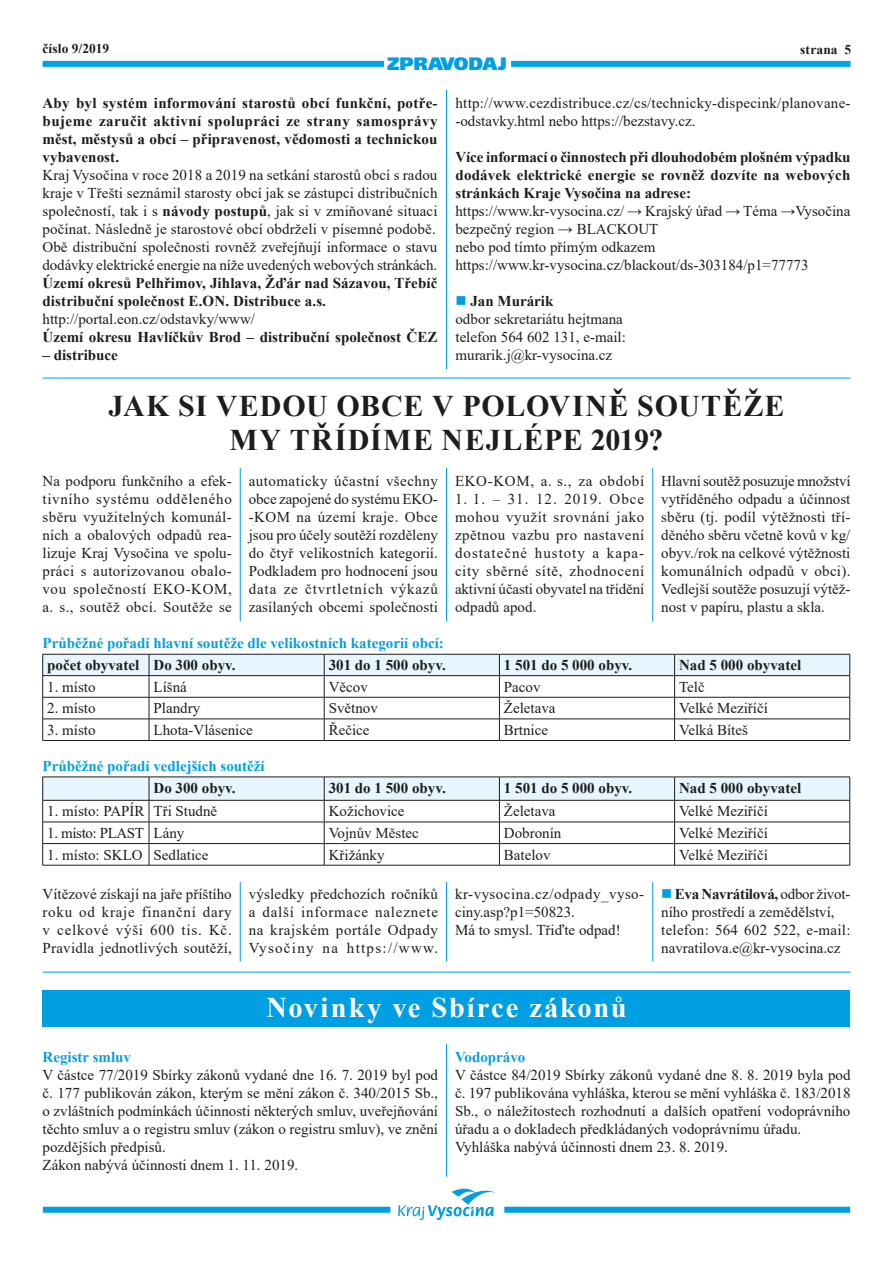
<style>
.page{position:relative;width:893px;height:1263px;background:#fff}
.page>*{position:absolute;margin:0;border:0;box-sizing:border-box;transform-origin:0 0}
.t1{font:700 30px/33.6px "Times New Roman";letter-spacing:.03em;color:#1d1d1b;text-align:center}
.t2{font:700 28.5px "Times New Roman";letter-spacing:.06em;color:#fff}
.t3{font:900 18px "Frutiger CE";color:#009fe3}
.t4{font:15px/18px "Times New Roman";color:#1d1d1b;text-align:justify}
.t5{font:700 15px/18px "Times New Roman";color:#1d1d1b;text-align:justify}
.t6{font:700 15px "Times New Roman";color:#009fe3}
.t7{font:15px "Times New Roman";letter-spacing:.04em;color:#1d1d1b}
.t8{font:15px "Times New Roman";letter-spacing:-.025em;color:#1d1d1b}
.t9{font:700 13.5px "Times New Roman";letter-spacing:.005em;color:#1d1d1b}
.s1{font-weight:700}
.s2{color:#009fe3}
</style>
<div class="page">
<div style="left:43px;top:61px;width:341px;height:6px;background:#00a4e3"></div>
<div style="left:511px;top:61px;width:339px;height:6px;background:#00a4e3"></div>
<div style="left:43px;top:1207px;width:347px;height:6px;background:#009fe3"></div>
<div style="left:504px;top:1207px;width:346px;height:6px;background:#009fe3"></div>
<svg style="left:398px;top:1188px;width:98px;height:32px"></svg>
<svg style="left:42px;top:654px;width:808px;height:86px"></svg>
<hr style="left:43px;top:740px;width:106px;height:1px;background:#1d1d1b">
<hr style="left:149px;top:740px;width:175px;height:1px;background:#1d1d1b">
<hr style="left:324px;top:740px;width:175px;height:1px;background:#1d1d1b">
<hr style="left:499px;top:740px;width:176px;height:1px;background:#1d1d1b">
<hr style="left:675px;top:740px;width:175px;height:1px;background:#1d1d1b">
<svg style="left:42px;top:777px;width:808px;height:88px"></svg>
<hr style="left:43px;top:865px;width:106px;height:1px;background:#1d1d1b">
<hr style="left:149px;top:865px;width:175px;height:1px;background:#1d1d1b">
<hr style="left:324px;top:865px;width:175px;height:1px;background:#1d1d1b">
<hr style="left:499px;top:865px;width:176px;height:1px;background:#1d1d1b">
<hr style="left:675px;top:865px;width:175px;height:1px;background:#1d1d1b">
<div style="left:43px;top:990px;width:807px;height:36px;background:#009fe3"></div>
<hr style="left:446px;top:90px;width:1px;height:279px;background:#009fe3">
<hr style="left:446px;top:1044px;width:1px;height:133px;background:#009fe3">
<hr style="left:446px;top:468px;width:1px;height:153px;background:#009fe3">
<hr style="left:446px;top:882px;width:1px;height:79px;background:#009fe3">
<hr style="left:652px;top:882px;width:1px;height:79px;background:#009fe3">
<hr style="left:240px;top:882px;width:1px;height:79px;background:#009fe3">
<hr style="left:652px;top:468px;width:1px;height:153px;background:#009fe3">
<hr style="left:240px;top:468px;width:1px;height:153px;background:#009fe3">
<hr style="left:43px;top:972px;width:807px;height:1px;background:#009fe3">
<hr style="left:43px;top:378px;width:807px;height:1px;background:#009fe3">
<p class="t9" style="left:43px;top:39px;width:68px">číslo 9/2019</p>
<p class="t9" style="left:800px;top:40px;width:52px">strana 5</p>
<p class="t3" style="left:387px;top:52px;width:121px">ZPRAVODAJ</p>
<p class="t5" style="left:43px;top:93px;width:397px">Aby byl systém informování starostů obcí funkční, potře&shy;bujeme zaručit aktivní spolupráci ze strany samosprávy měst, městysů a obcí – připravenost, vědomosti a technickou vybavenost.</p>
<p class="t4" style="left:43px;top:165px;width:396px">Kraj Vysočina v roce 2018 a 2019 na setkání starostů obcí s radou kraje v Třešti seznámil starosty obcí jak se zástupci distribučních společností, tak i s <span class="s1">návody postupů</span>, jak si v zmiňované situaci počínat. Následně je starostové obcí obdrželi v písemné podobě.<br>Obě distribuční společnosti rovněž zveřejňují informace o stavu dodávky elektrické energie na níže uvedených webových stránkách.</p>
<p class="t5" style="left:43px;top:273px;width:396px">Území okresů Pelhřimov, Jihlava, Žďár nad Sázavou, Třebíč distribuční společnost E.ON. Distribuce a.s.</p>
<p class="t4" style="left:43px;top:309px;width:214px">http://portal.eon.cz/odstavky/www/</p>
<p class="t5" style="left:43px;top:327px;width:396px">Území okresu Havlíčkův Brod – distribuční společnost ČEZ</p>
<p class="t5" style="left:43px;top:345px;width:77px">– distribuce</p>
<p class="t4" style="left:455px;top:94px;width:397px">http://www.cezdistribuce.cz/cs/technicky-dispecink/planovane--odstavky.html nebo https://bezstavy.cz.</p>
<p class="t5" style="left:455px;top:148px;width:397px">Více informací o činnostech při dlouhodobém plošném výpadku dodávek elektrické energie se rovněž dozvíte na webových stránkách Kraje Vysočina na adrese:</p>
<p class="t4" style="left:455px;top:202px;width:396px;text-align:left">https://www.kr-vysocina.cz/ → Krajský úřad → Téma →Vysočina bezpečný region → BLACKOUT<br>nebo pod tímto přímým odkazem https://www.kr-vysocina.cz/blackout/ds-303184/p1=77773</p>
<p class="t4" style="left:455px;top:292px;width:172px;text-align:left"><span class="s2">■</span> <span class="s1">Jan Murárik<br></span>odbor sekretariátu hejtmana telefon 564 602 131, e-mail: murarik.j@kr-vysocina.cz</p>
<h1 class="t1" style="left:108px;top:389px;width:678px">JAK SI VEDOU OBCE V POLOVINĚ SOUTĚŽE<br>MY TŘÍDÍME NEJLÉPE 2019?</h1>
<p class="t4" style="left:43px;top:471px;width:191px">Na podporu funkčního a efek&shy;tivního systému odděleného sběru využitelných komunál&shy;ních a obalových odpadů rea&shy;lizuje Kraj Vysočina ve spolu&shy;práci s autorizovanou obalo&shy;vou společností EKO-KOM, a. s., soutěž obcí. Soutěže se</p>
<p class="t4" style="left:249px;top:471px;width:191px">automaticky účastní všechny obce zapojené do systému EKO--KOM na území kraje. Obce jsou pro účely soutěží rozděleny do čtyř velikostních kategorií.<br>Podkladem pro hodnocení jsou data ze čtvrtletních výkazů zasílaných obcemi společnosti</p>
<p class="t7" style="left:455px;top:470px;width:191px">EKO-KOM, a. s., za období</p>
<p class="t4" style="left:661px;top:471px;width:191px">Hlavní soutěž posuzuje množství vytříděného odpadu a účinnost sběru (tj. podíl výtěžnosti tří&shy;děného sběru včetně kovů v kg/ obyv./rok na celkové výtěžnosti komunálních odpadů v obci).<br>Vedlejší soutěže posuzují výtěž&shy;nost v papíru, plastu a skla.</p>
<p class="t4" style="left:455px;top:489px;width:191px">1. 1. – 31. 12. 2019. Obce mohou využít srovnání jako zpětnou vazbu pro nastavení dostatečné hustoty a kapa&shy;city sběrné sítě, zhodnocení aktivní účasti obyvatel na třídění odpadů apod.</p>
<p class="t6" style="left:43px;top:632px;width:403px">Průběžné pořadí hlavní soutěže dle velikostních kategorií obcí:</p>
<p class="t5" style="left:47px;top:655px;width:190px">počet obyvatel Do 300 obyv.</p>
<p class="t5" style="left:329px;top:655px;width:119px">301 do 1 500 obyv.</p>
<p class="t5" style="left:504px;top:655px;width:130px">1 501 do 5 000 obyv.</p>
<p class="t5" style="left:679px;top:655px;width:124px">Nad 5 000 obyvatel</p>
<p class="t4" style="left:47px;top:677px;width:50px">1. místo</p>
<p class="t4" style="left:154px;top:677px;width:35px">Líšná</p>
<p class="t4" style="left:329px;top:677px;width:41px">Věcov</p>
<p class="t4" style="left:504px;top:677px;width:38px">Pacov</p>
<p class="t4" style="left:679px;top:677px;width:27px">Telč</p>
<p class="t4" style="left:47px;top:699px;width:50px">2. místo</p>
<p class="t4" style="left:154px;top:699px;width:48px">Plandry</p>
<p class="t4" style="left:329px;top:699px;width:51px">Světnov</p>
<p class="t4" style="left:504px;top:699px;width:53px">Želetava</p>
<p class="t4" style="left:679px;top:699px;width:90px">Velké Meziříčí</p>
<p class="t4" style="left:47px;top:720px;width:50px">3. místo</p>
<p class="t4" style="left:154px;top:720px;width:101px">Lhota-Vlásenice</p>
<p class="t4" style="left:329px;top:720px;width:42px">Řečice</p>
<p class="t4" style="left:504px;top:720px;width:46px">Brtnice</p>
<p class="t4" style="left:679px;top:720px;width:70px">Velká Bíteš</p>
<p class="t6" style="left:43px;top:755px;width:224px">Průběžné pořadí vedlejších soutěží</p>
<p class="t5" style="left:154px;top:778px;width:84px">Do 300 obyv.</p>
<p class="t5" style="left:329px;top:778px;width:119px">301 do 1 500 obyv.</p>
<p class="t5" style="left:504px;top:778px;width:130px">1 501 do 5 000 obyv.</p>
<p class="t5" style="left:679px;top:778px;width:124px">Nad 5 000 obyvatel</p>
<p class="t4" style="left:47px;top:802px;width:172px">1. místo: PAPÍR Tři Studně</p>
<p class="t4" style="left:329px;top:802px;width:77px">Kožichovice</p>
<p class="t4" style="left:504px;top:802px;width:53px">Želetava</p>
<p class="t4" style="left:679px;top:802px;width:90px">Velké Meziříčí</p>
<p class="t8" style="left:47px;top:822px;width:139px">1. místo: PLAST Lány</p>
<p class="t4" style="left:329px;top:823px;width:92px">Vojnův Městec</p>
<p class="t4" style="left:504px;top:823px;width:59px">Dobronín</p>
<p class="t4" style="left:679px;top:823px;width:90px">Velké Meziříčí</p>
<p class="t4" style="left:47px;top:845px;width:163px">1. místo: SKLO Sedlatice</p>
<p class="t4" style="left:329px;top:845px;width:57px">Křižánky</p>
<p class="t4" style="left:504px;top:845px;width:48px">Batelov</p>
<p class="t4" style="left:679px;top:845px;width:90px">Velké Meziříčí</p>
<p class="t4" style="left:43px;top:884px;width:191px">Vítězové získají na jaře příštího roku od kraje finanční dary v celkové výši 600 tis. Kč.<br>Pravidla jednotlivých soutěží,</p>
<p class="t4" style="left:249px;top:884px;width:191px">výsledky předchozích ročníků a další informace naleznete na krajském portále Odpady Vysočiny na https://www.</p>
<p class="t4" style="left:455px;top:884px;width:191px;text-align:left">kr-vysocina.cz/odpady_vyso&shy;ciny.asp?p1=50823.<br>Má to smysl. Třiďte odpad!</p>
<p class="t4" style="left:661px;top:884px;width:191px;text-align:left"><span class="s2">■</span> <span class="s1">Eva Navrátilová,</span> odbor život&shy;ního prostředí a zemědělství, telefon: 564 602 522, e-mail: navratilova.e@kr-vysocina.cz</p>
<h2 class="t2" style="left:266px;top:987px;width:362px">Novinky ve Sbírce zákonů</h2>
<p class="t6" style="left:43px;top:1046px;width:90px">Registr smluv</p>
<p class="t4" style="left:43px;top:1065px;width:397px;text-align:left">V částce 77/2019 Sbírky zákonů vydané dne 16. 7. 2019 byl pod č. 177 publikován zákon, kterým se mění zákon č. 340/2015 Sb., o zvláštních podmínkách účinnosti některých smluv, uveřejňování těchto smluv a o registru smluv (zákon o registru smluv), ve znění pozdějších předpisů.<br>Zákon nabývá účinnosti dnem 1. 11. 2019.</p>
<p class="t6" style="left:455px;top:1046px;width:72px">Vodoprávo</p>
<p class="t4" style="left:455px;top:1065px;width:397px;text-align:left">V částce 84/2019 Sbírky zákonů vydané dne 8. 8. 2019 byla pod č. 197 publikována vyhláška, kterou se mění vyhláška č. 183/2018<br>Sb., o náležitostech rozhodnutí a dalších opatření vodoprávního úřadu a o dokladech předkládaných vodoprávnímu úřadu.<br>Vyhláška nabývá účinnosti dnem 23. 8. 2019.</p>
</div>
